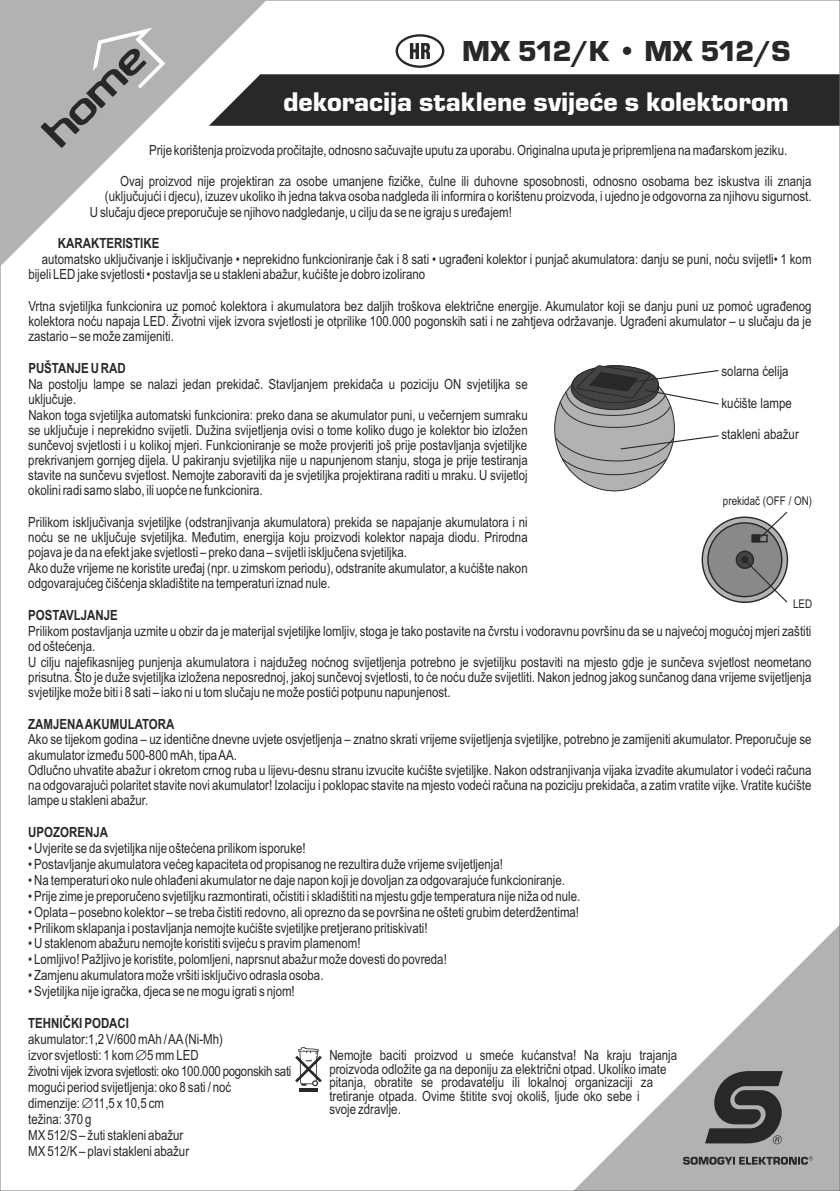
<style>
.page{position:relative;width:840px;height:1191px;background:#fff}
.page>*{position:absolute;margin:0;border:0;box-sizing:border-box;transform-origin:0 0}
.t1{font:30px "Eurostile TEE Blac";letter-spacing:-.055em;color:#282828}
.t2{font:28px "Eurostile TEE Blac";color:#fff}
.t3{font:14px/15.2px "Arial Narrow";color:#282828}
.t4{font:700 14px "Arial Narrow";color:#282828}
.t5{font:12px "Arial Narrow";color:#282828}
</style>
<div class="page">
<svg style="left:395px;top:34px;width:49px;height:34px"></svg>
<div style="left:283px;top:74px;width:554px;height:52px;background:#282828"></div>
<svg style="left:575px;top:927px;width:262px;height:262px"></svg>
<svg style="left:704px;top:1071px;width:79px;height:73px;background:#585858"></svg>
<svg style="left:682px;top:1156px;width:130px;height:8px"></svg>
<svg style="left:0;top:0;width:283px;height:283px"></svg>
<svg style="left:41px;top:28px;width:124px;height:156px"></svg>
<svg style="left:295px;top:1047px;width:26px;height:39px"></svg>
<hr style="left:299px;top:1088px;width:18px;height:4px;background:#282828">
<div style="left:554px;top:365px;width:120px;height:126px;background:#b2b2b2;border:1px solid #282828;border-radius:50%"></div>
<svg style="left:701px;top:516px;width:86px;height:87px"></svg>
<div style="left:706px;top:522px;width:76px;height:75px;background:#898989;border:1px solid #282828;border-radius:50%"></div>
<svg style="left:735px;top:550px;width:18px;height:19px"></svg>
<div style="left:740px;top:556px;width:8px;height:7px;background:#282828;border:1px solid #282828;border-radius:50%"></div>
<svg style="left:750px;top:512px;width:38px;height:31px"></svg>
<svg style="left:744px;top:559px;width:44px;height:44px"></svg>
<svg style="left:554px;top:365px;width:165px;height:111px"></svg>
<h1 class="t1" style="left:462px;top:38px;width:330px">MX 512/K • MX 512/S</h1>
<h2 class="t2" style="left:283px;top:90px;width:506px">dekoracija staklene svijeće s kolektorom</h2>
<p class="t3" style="left:149px;top:143px;width:639px">Prije korištenja proizvoda pročitajte, odnosno sačuvajte uputu za uporabu. Originalna uputa je pripremljena na mađarskom jeziku.</p>
<p class="t3" style="left:120px;top:175px;width:692px">Ovaj proizvod nije projektiran za osobe umanjene fizičke, čulne ili duhovne sposobnosti, odnosno osobama bez iskustva ili znanja</p>
<p class="t3" style="left:105px;top:190px;width:707px">(uključujući i djecu), izuzev ukoliko ih jedna takva osoba nadgleda ili informira o korištenu proizvoda, i ujedno je odgovorna za njihovu sigurnost.</p>
<p class="t3" style="left:90px;top:205px;width:423px">U slučaju djece preporučuje se njihovo nadgledanje, u cilju da se ne igraju s uređajem!</p>
<p class="t4" style="left:58px;top:238px;width:103px">KARAKTERISTIKE</p>
<p class="t3" style="left:28px;top:253px;width:784px;text-indent:13px">automatsko uključivanje i isključivanje • neprekidno funkcioniranje čak i 8 sati • ugrađeni kolektor i punjač akumulatora: danju se puni, noću svijetli• 1 kom bijeli LED jake svjetlosti • postavlja se u stakleni abažur, kućište je dobro izolirano</p>
<p class="t3" style="left:28px;top:300px;width:784px;text-align:justify">Vrtna svjetiljka funkcionira uz pomoć kolektora i akumulatora bez daljih troškova električne energije. Akumulator koji se danju puni uz pomoć ugrađenog kolektora noću napaja LED. Životni vijek izvora svjetlosti je otprilike 100.000 pogonskih sati i ne zahtjeva održavanje. Ugrađeni akumulator – u slučaju da je zastario – se može zamijeniti.</p>
<p class="t4" style="left:28px;top:363px;width:99px">PUŠTANJE U RAD</p>
<p class="t3" style="left:28px;top:378px;width:500px">Na postolju lampe se nalazi jedan prekidač. Stavljanjem prekidača u poziciju ON svjetiljka se uključuje.<br>Nakon toga svjetiljka automatski funkcionira: preko dana se akumulator puni, u večernjem sumraku se uključuje i neprekidno svijetli. Dužina svijetljenja ovisi o tome koliko dugo je kolektor bio izložen sunčevoj svjetlosti i u kolikoj mjeri. Funkcioniranje se može provjeriti još prije postavljanja svjetiljke prekrivanjem gornjeg dijela. U pakiranju svjetiljka nije u napunjenom stanju, stoga je prije testiranja stavite na sunčevu svjetlost. Nemojte zaboraviti da je svjetiljka projektirana raditi u mraku. U svijetloj okolini radi samo slabo, ili uopće ne funkcionira.</p>
<p class="t3" style="left:28px;top:515px;width:500px">Prilikom isključivanja svjetiljke (odstranjivanja akumulatora) prekida se napajanje akumulatora i ni noću se ne uključuje svjetiljka. Međutim, energija koju proizvodi kolektor napaja diodu. Prirodna pojava je da na efekt jake svjetlosti – preko dana – svijetli isključena svjetiljka.<br>Ako duže vrijeme ne koristite uređaj (npr. u zimskom periodu), odstranite akumulator, a kućište nakon odgovarajućeg čišćenja skladištite na temperaturi iznad nule.</p>
<p class="t4" style="left:28px;top:609px;width:91px">POSTAVLJANJE</p>
<p class="t3" style="left:28px;top:624px;width:784px">Prilikom postavljanja uzmite u obzir da je materijal svjetiljke lomljiv, stoga je tako postavite na čvrstu i vodoravnu površinu da se u najvećoj mogućoj mjeri zaštiti od oštećenja.<br>U cilju najefikasnijeg punjenja akumulatora i najdužeg noćnog svijetljenja potrebno je svjetiljku postaviti na mjesto gdje je sunčeva svjetlost neometano prisutna. Što je duže svjetiljka izložena neposrednoj, jakoj sunčevoj svjetlosti, to će noću duže svijetliti. Nakon jednog jakog sunčanog dana vrijeme svijetljenja svjetiljke može biti i 8 sati – iako ni u tom slučaju ne može postići potpunu napunjenost.</p>
<p class="t4" style="left:28px;top:718px;width:148px">ZAMJENAAKUMULATORA</p>
<p class="t3" style="left:28px;top:733px;width:784px">Ako se tijekom godina – uz identične dnevne uvjete osvjetljenja – znatno skrati vrijeme svijetljenja svjetiljke, potrebno je zamijeniti akumulator. Preporučuje se akumulator između 500-800 mAh, tipa AA.<br>Odlučno uhvatite abažur i okretom crnog ruba u lijevu-desnu stranu izvucite kućište svjetiljke. Nakon odstranjivanja vijaka izvadite akumulator i vodeći računa na odgovarajući polaritet stavite novi akumulator! Izolaciju i poklopac stavite na mjesto vodeći računa na poziciju prekidača, a zatim vratite vijke. Vratite kućište lampe u stakleni abažur.</p>
<p class="t4" style="left:28px;top:827px;width:81px">UPOZORENJA</p>
<p class="t3" style="left:28px;top:842px;width:279px">• Uvjerite se da svjetiljka nije oštećena prilikom isporuke!</p>
<p class="t3" style="left:28px;top:858px;width:476px">• Postavljanje akumulatora većeg kapaciteta od propisanog ne rezultira duže vrijeme svijetljenja!</p>
<p class="t3" style="left:28px;top:873px;width:538px">• Na temperaturi oko nule ohlađeni akumulator ne daje napon koji je dovoljan za odgovarajuće funkcioniranje.</p>
<p class="t3" style="left:28px;top:889px;width:553px">• Prije zime je preporučeno svjetiljku razmontirati, očistiti i skladištiti na mjestu gdje temperatura nije niža od nule.</p>
<p class="t3" style="left:28px;top:905px;width:552px">• Oplata – posebno kolektor – se treba čistiti redovno, ali oprezno da se površina ne ošteti grubim deterdžentima!</p>
<p class="t3" style="left:28px;top:921px;width:400px">• Prilikom sklapanja i postavljanja nemojte kućište svjetiljke pretjerano pritiskivati!</p>
<p class="t3" style="left:28px;top:937px;width:333px">• U staklenom abažuru nemojte koristiti svijeću s pravim plamenom!</p>
<p class="t3" style="left:28px;top:953px;width:420px">• Lomljivo! Pažljivo je koristite, polomljeni, naprsnut abažur može dovesti do povreda!</p>
<p class="t3" style="left:28px;top:968px;width:296px">• Zamjenu akumulatora može vršiti isključivo odrasla osoba.</p>
<p class="t3" style="left:28px;top:984px;width:268px">• Svjetiljka nije igračka, djeca se ne mogu igrati s njom!</p>
<p class="t4" style="left:28px;top:1017px;width:102px">TEHNIČKI PODACI</p>
<p class="t3" style="left:28px;top:1032px;width:264px;line-height:16px">akumulator:1,2 V/600 mAh / AA(Ni-Mh)<br>izvor svjetlosti: 1 kom 5 mm LED<br>životni vijek izvora svjetlosti: oko 100.000 pogonskih sati mogući period svijetljenja: oko 8 sati / noć<br>dimenzije: 11,5 x 10,5 cm<br>težina: 370 g<br>MX 512/S – žuti stakleni abažur<br>MX 512/K – plavi stakleni abažur</p>
<p class="t3" style="left:721px;top:364px;width:68px">solarna ćelija</p>
<p class="t3" style="left:721px;top:396px;width:72px">kućište lampe</p>
<p class="t3" style="left:721px;top:428px;width:79px">stakleni abažur</p>
<p class="t5" style="left:722px;top:497px;width:91px">prekidač (OFF / ON)</p>
<p class="t5" style="left:792px;top:599px;width:21px">LED</p>
<p class="t3" style="left:329px;top:1049px;width:349px;line-height:13.4px">Nemojte baciti proizvod u smeće kućanstva! Na kraju trajanja proizvoda odložite ga na deponiju za električni otpad. Ukoliko imate pitanja, obratite se prodavatelju ili lokalnoj organizaciji za tretiranje otpada. Ovime štitite svoj okoliš, ljude oko sebe i<br>svoje zdravlje.</p>
</div>
